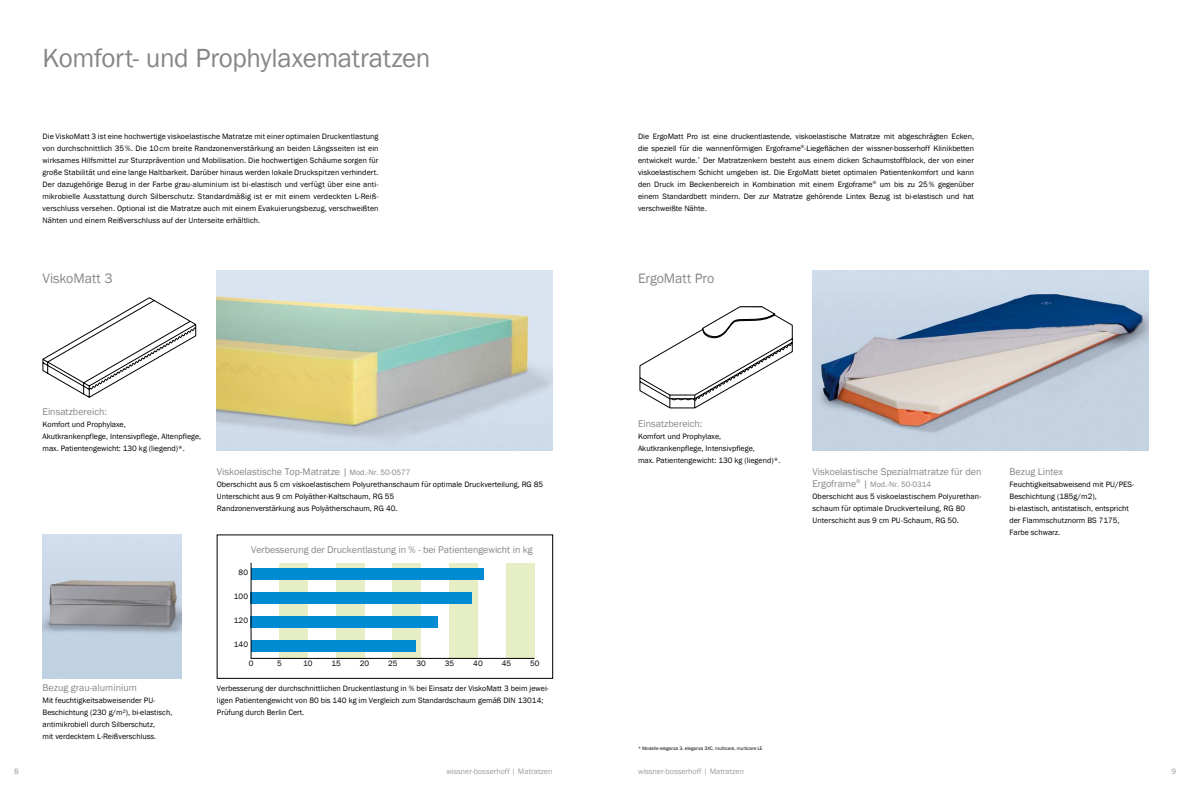
<style>
.page{position:relative;width:1191px;height:794px;background:#fff}
.page>*{position:absolute;margin:0;border:0;box-sizing:border-box;transform-origin:0 0}
.t1{font:27px "Franklin Gothic";letter-spacing:-.015em;color:#878786}
.t2{font:14px "Franklin Gothic";letter-spacing:-.005em;color:#878786}
.t3{font:10px "Franklin Gothic";color:#878786}
.t4{font:8px/12px "Franklin Gothic";color:#000}
.t5{font:8px "Franklin Gothic";color:#9c9d9d}
.t6{font:5px "Franklin Gothic";letter-spacing:-.01em;color:#000}
.s1{font-size:8px}
.s2{font-size:10px;color:#878786}
.s3{color:#878786}
</style>
<div class="page">
<svg style="left:42px;top:297px;width:154px;height:101px"></svg>
<img style="left:217px;top:271px;width:336px;height:180px">
<img style="left:43px;top:535px;width:138px;height:143px">
<div style="left:279px;top:563px;width:28px;height:95px;background:#e6eec6"></div>
<div style="left:336px;top:563px;width:28px;height:95px;background:#e6eec6"></div>
<div style="left:393px;top:563px;width:28px;height:95px;background:#e6eec6"></div>
<div style="left:449px;top:563px;width:29px;height:95px;background:#e6eec6"></div>
<div style="left:506px;top:563px;width:28px;height:95px;background:#e6eec6"></div>
<div style="left:251px;top:568px;width:232px;height:12px;background:#008bd2"></div>
<div style="left:251px;top:592px;width:221px;height:12px;background:#008bd2"></div>
<div style="left:251px;top:616px;width:187px;height:12px;background:#008bd2"></div>
<div style="left:251px;top:640px;width:164px;height:12px;background:#008bd2"></div>
<hr style="left:251px;top:563px;width:1px;height:96px;background:#000">
<hr style="left:251px;top:658px;width:283px;height:1px;background:#000">
<img style="left:812px;top:271px;width:336px;height:180px">
<svg style="left:639px;top:306px;width:154px;height:103px"></svg>
<h1 class="t1" style="left:43px;top:41px;width:389px">Komfort- und Prophylaxematratzen</h1>
<p class="t4" style="left:43px;top:130px;width:337px;text-align:justify">Die ViskoMatt 3 ist eine hochwertige viskoelastische Matratze mit einer optimalen Druckentlastung von durchschnittlich 35%. Die 10cm breite Randzonenverstärkung an beiden Längsseiten ist ein wirksames Hilfsmittel zur Sturzprävention und Mobilisation. Die hochwertigen Schäume sorgen für große Stabilität und eine lange Haltbarkeit. Darüber hinaus werden lokale Druckspitzen verhindert.<br>Der dazugehörige Bezug in der Farbe grau-aluminium ist bi-elastisch und verfügt über eine anti&shy;mikrobielle Ausstattung durch Silberschutz. Standardmäßig ist er mit einem verdeckten L-Reiß&shy;verschluss versehen. Optional ist die Matratze auch mit einem Evakuierungsbezug, verschweißten Nähten und einem Reißverschluss auf der Unterseite erhältlich.</p>
<p class="t4" style="left:638px;top:130px;width:337px;text-align:justify">Die ErgoMatt Pro ist eine druckentlastende, viskoelastische Matratze mit abgeschrägten Ecken, die speziell für die wannenförmigen Ergoframe<sup>®</sup>-Liegeflächen der wissner-bosserhoff Klinikbetten entwickelt wurde.<sup>*</sup> Der Matratzenkern besteht aus einem dicken Schaumstoffblock, der von einer viskoelastischem Schicht umgeben ist. Die ErgoMatt bietet optimalen Patientenkomfort und kann den Druck im Beckenbereich in Kombination mit einem Ergoframe<sup>®</sup> um bis zu 25% gegenüber einem Standardbett mindern. Der zur Matratze gehörende Lintex Bezug ist bi-elastisch und hat verschweißte Nähte.</p>
<h2 class="t2" style="left:43px;top:269px;width:72px">ViskoMatt 3</h2>
<h2 class="t2" style="left:638px;top:269px;width:78px">ErgoMatt Pro</h2>
<p class="t3" style="left:43px;top:405px;width:66px">Einsatzbereich:</p>
<p class="t4" style="left:43px;top:418px;width:160px">Komfort und Prophylaxe,<br>Akutkrankenpflege, Intensivpflege, Altenpflege, max. Patientengewicht: 130 kg (liegend)*.</p>
<p class="t3" style="left:43px;top:681px;width:96px">Bezug grau-aluminium</p>
<p class="t4" style="left:43px;top:694px;width:131px">Mit feuchtigkeitsabweisender PU-Beschichtung (230 g/m²), bi-elastisch, antimikrobiell durch Silberschutz,<br>mit verdecktem L-Reißverschluss.</p>
<p class="t3" style="left:217px;top:465px;width:195px">Viskoelastische Top-Matratze | <span class="s1">Mod.-Nr. 50-0577</span></p>
<p class="t4" style="left:217px;top:478px;width:328px">Oberschicht aus 5 cm viskoelastischem Polyurethanschaum für optimale Druckverteilung, RG 85<br>Unterschicht aus 9 cm Polyäther-Kaltschaum, RG 55<br>Randzonenverstärkung aus Polyätherschaum, RG 40.</p>
<p class="t3" style="left:251px;top:543px;width:283px">Verbesserung der Druckentlastung in % - bei Patientengewicht in kg</p>
<p class="t4" style="left:239px;top:566px;width:11px">80</p>
<p class="t4" style="left:234px;top:590px;width:16px">100</p>
<p class="t4" style="left:234px;top:614px;width:16px">120</p>
<p class="t4" style="left:234px;top:638px;width:16px">140</p>
<p class="t4" style="left:249px;top:657px;width:6px">0</p>
<p class="t4" style="left:277px;top:657px;width:6px">5</p>
<p class="t4" style="left:303px;top:657px;width:11px">10</p>
<p class="t4" style="left:331px;top:657px;width:11px">15</p>
<p class="t4" style="left:360px;top:657px;width:11px">20</p>
<p class="t4" style="left:388px;top:657px;width:11px">25</p>
<p class="t4" style="left:416px;top:657px;width:11px">30</p>
<p class="t4" style="left:445px;top:657px;width:11px">35</p>
<p class="t4" style="left:473px;top:657px;width:11px">40</p>
<p class="t4" style="left:501px;top:657px;width:11px">45</p>
<p class="t4" style="left:530px;top:657px;width:11px">50</p>
<p class="t4" style="left:217px;top:682px;width:333px">Verbesserung der durchschnittlichen Druckentlastung in % bei Einsatz der ViskoMatt 3 beim jewei&shy;ligen Patientengewicht von 80 bis 140 kg im Vergleich zum Standardschaum gemäß DIN 13014;<br>Prüfung durch Berlin Cert.</p>
<p class="t3" style="left:638px;top:417px;width:66px">Einsatzbereich:</p>
<p class="t4" style="left:638px;top:430px;width:144px">Komfort und Prophylaxe,<br>Akutkrankenpflege, Intensivpflege,<br>max. Patientengewicht: 130 kg (liegend)*.</p>
<p class="t3" style="left:812px;top:465px;width:170px">Viskoelastische Spezialmatratze für den</p>
<p class="t4" style="left:812px;top:478px;width:170px"><span class="s2">Ergoframe</span><sup>®</sup> <span class="s2">|</span> <span class="s3">Mod.-Nr. 50-0314<br></span>Oberschicht aus 5 viskoelastischem Polyurethan&shy;schaum für optimale Druckverteilung, RG 80<br>Unterschicht aus 9 cm PU-Schaum, RG 50.</p>
<p class="t3" style="left:1009px;top:465px;width:55px">Bezug Lintex</p>
<p class="t4" style="left:1009px;top:478px;width:126px">Feuchtigkeitsabweisend mit PU/PES-<br>Beschichtung (185g/m2), bi-elastisch, antistatisch, entspricht der Flammschutznorm BS 7175,<br>Farbe schwarz.</p>
<p class="t6" style="left:638px;top:745px;width:126px">* Modelle eleganza 3, eleganza 3XC, multicare, multicare LE</p>
<p class="t5" style="left:14px;top:766px;width:6px">8</p>
<p class="t5" style="left:446px;top:766px;width:108px">wissner-bosserhoff | Matratzen</p>
<p class="t5" style="left:638px;top:766px;width:108px">wissner-bosserhoff | Matratzen</p>
<p class="t5" style="left:1171px;top:766px;width:6px">9</p>
</div>
